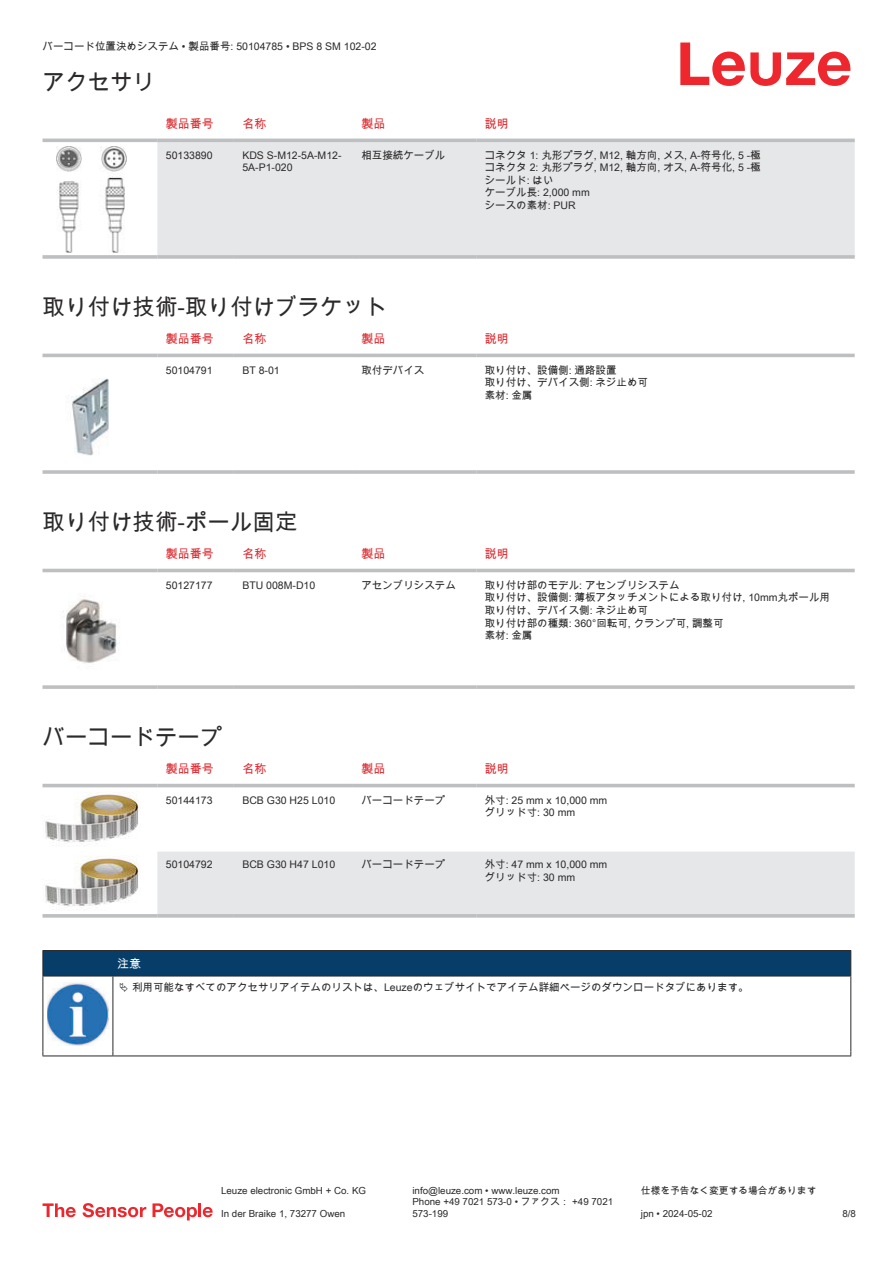
<style>
.page{position:relative;width:893px;height:1263px;background:#fff}
.page>*{position:absolute;margin:0;border:0;box-sizing:border-box;transform-origin:0 0}
.t1{font:22.5px "Arial Unicode MS";color:#2b292a}
.t2{font:12px "Arial Unicode MS";color:#db2a30}
.t3{font:12px "Arial Unicode MS";color:#fff}
.t4{font:10.5px/12.6px "Arial Unicode MS";color:#2b292a}
.t5{font:9.75px/11.7px "Arial Unicode MS";color:#2b292a}
</style>
<div class="page">
<svg style="left:680px;top:43px;width:170px;height:43px"></svg>
<svg style="left:43px;top:138px;width:812px;height:25px"></svg>
<div style="left:157px;top:142px;width:698px;height:113px;background:#e6e7e9"></div>
<hr style="left:43px;top:139px;width:114px;height:3px;background:#bdbfc1">
<hr style="left:157px;top:139px;width:77px;height:3px;background:#bdbfc1">
<hr style="left:234px;top:139px;width:119px;height:3px;background:#bdbfc1">
<hr style="left:353px;top:139px;width:123px;height:3px;background:#bdbfc1">
<hr style="left:476px;top:139px;width:379px;height:3px;background:#bdbfc1">
<svg style="left:43px;top:255px;width:114px;height:4px"></svg>
<hr style="left:157px;top:255px;width:77px;height:4px;background:#bdbfc1">
<svg style="left:234px;top:255px;width:119px;height:4px"></svg>
<svg style="left:353px;top:255px;width:123px;height:4px"></svg>
<hr style="left:476px;top:255px;width:379px;height:4px;background:#bdbfc1">
<img style="left:56px;top:146px;width:70px;height:107px">
<svg style="left:43px;top:353px;width:812px;height:5px;fill:#efeff0"></svg>
<hr style="left:43px;top:354px;width:114px;height:3px;background:#bdbfc1">
<hr style="left:157px;top:354px;width:77px;height:3px;background:#bdbfc1">
<hr style="left:234px;top:354px;width:119px;height:3px;background:#bdbfc1">
<hr style="left:353px;top:354px;width:123px;height:3px;background:#bdbfc1">
<hr style="left:476px;top:354px;width:379px;height:3px;background:#bdbfc1">
<hr style="left:43px;top:470px;width:114px;height:4px;background:#bdbfc1">
<hr style="left:157px;top:470px;width:77px;height:4px;background:#c9cbcc">
<hr style="left:234px;top:470px;width:119px;height:4px;background:#c4c6c7">
<hr style="left:353px;top:470px;width:123px;height:4px;background:#bdbfc1">
<hr style="left:476px;top:470px;width:379px;height:4px;background:#c9cbcc">
<img style="left:71px;top:378px;width:38px;height:78px">
<div style="left:43px;top:568px;width:812px;height:5px;background:#ececed"></div>
<hr style="left:43px;top:569px;width:114px;height:3px;background:#bdbfc1">
<hr style="left:157px;top:569px;width:77px;height:3px;background:#bdbfc1">
<hr style="left:234px;top:569px;width:119px;height:3px;background:#bdbfc1">
<hr style="left:353px;top:569px;width:123px;height:3px;background:#bdbfc1">
<hr style="left:476px;top:569px;width:379px;height:3px;background:#bdbfc1">
<svg style="left:43px;top:685px;width:114px;height:4px"></svg>
<svg style="left:157px;top:685px;width:77px;height:4px"></svg>
<svg style="left:234px;top:685px;width:119px;height:4px"></svg>
<svg style="left:353px;top:685px;width:123px;height:4px"></svg>
<svg style="left:476px;top:685px;width:379px;height:4px;background:#c3c5c7"></svg>
<img style="left:63px;top:594px;width:57px;height:69px">
<svg style="left:43px;top:783px;width:812px;height:89px"></svg>
<div style="left:157px;top:852px;width:698px;height:62px;background:#e6e7e9"></div>
<hr style="left:43px;top:784px;width:114px;height:3px;background:#bdbfc1">
<hr style="left:157px;top:784px;width:77px;height:3px;background:#bdbfc1">
<hr style="left:234px;top:784px;width:119px;height:3px;background:#bdbfc1">
<hr style="left:353px;top:784px;width:123px;height:3px;background:#bdbfc1">
<hr style="left:476px;top:784px;width:379px;height:3px;background:#bdbfc1">
<svg style="left:43px;top:914px;width:114px;height:4px"></svg>
<svg style="left:157px;top:914px;width:77px;height:4px"></svg>
<svg style="left:234px;top:914px;width:119px;height:4px"></svg>
<svg style="left:353px;top:914px;width:123px;height:4px"></svg>
<svg style="left:476px;top:914px;width:379px;height:4px;background:#c3c5c6"></svg>
<img style="left:43px;top:792px;width:97px;height:55px">
<img style="left:43px;top:856px;width:97px;height:51px">
<hr style="left:43px;top:976px;width:70px;height:1px;background:#2b292a">
<svg style="left:43px;top:950px;width:808px;height:26px;background:#083b65"></svg>
<hr style="left:113px;top:976px;width:738px;height:1px;background:#2b292a">
<hr style="left:43px;top:976px;width:1px;height:75px;background:#2b292a">
<hr style="left:113px;top:976px;width:1px;height:75px;background:#2b292a">
<hr style="left:850px;top:976px;width:1px;height:75px;background:#2b292a">
<hr style="left:43px;top:1055px;width:70px;height:1px;background:#2b292a">
<hr style="left:113px;top:1055px;width:738px;height:1px;background:#2b292a">
<img style="left:47px;top:982px;width:61px;height:63px">
<svg style="left:43px;top:1203px;width:33px;height:14px"></svg>
<svg style="left:83px;top:1203px;width:63px;height:14px"></svg>
<svg style="left:153px;top:1203px;width:44px;height:17px"></svg>
<hr style="left:198px;top:1203px;width:3px;height:14px;background:#ed272d">
<svg style="left:203px;top:1207px;width:10px;height:10px"></svg>
<p class="t4" style="left:43px;top:40px;width:336px">バーコード位置決めシステム • 製品番号: 50104785 • BPS 8 SM 102-02</p>
<h1 class="t1" style="left:43px;top:66px;width:114px">アクセサリ</h1>
<p class="t2" style="left:166px;top:115px;width:49px">製品番号</p>
<p class="t2" style="left:242px;top:115px;width:25px">名称</p>
<p class="t2" style="left:361px;top:115px;width:25px">製品</p>
<p class="t2" style="left:485px;top:115px;width:25px">説明</p>
<p class="t4" style="left:166px;top:148px;width:48px">50133890</p>
<p class="t4" style="left:242px;top:148px;width:101px">KDS S-M12-5A-M12-<br>5A-P1-020</p>
<p class="t4" style="left:361px;top:148px;width:85px">相互接続ケーブル</p>
<p class="t4" style="left:485px;top:148px;width:277px">コネクタ 1: 丸形プラグ, M12, 軸方向, メス, A-符号化, 5 -極コネクタ 2: 丸形プラグ, M12, 軸方向, オス, A-符号化, 5 -極シールド: はい<br>ケーブル長: 2,000 mm<br>シースの素材: PUR</p>
<h1 class="t1" style="left:43px;top:291px;width:346px">取り付け技術-取り付けブラケット</h1>
<p class="t2" style="left:166px;top:330px;width:49px">製品番号</p>
<p class="t2" style="left:242px;top:330px;width:25px">名称</p>
<p class="t2" style="left:361px;top:330px;width:25px">製品</p>
<p class="t2" style="left:485px;top:330px;width:25px">説明</p>
<p class="t4" style="left:166px;top:363px;width:48px">50104791</p>
<p class="t4" style="left:242px;top:363px;width:39px">BT 8-01</p>
<p class="t4" style="left:361px;top:363px;width:64px">取付デバイス</p>
<p class="t4" style="left:485px;top:363px;width:165px">取り付け、設備側: 通路設置<br>取り付け、デバイス側: ネジ止め可素材: 金属</p>
<h1 class="t1" style="left:43px;top:506px;width:256px">取り付け技術-ポール固定</h1>
<p class="t2" style="left:166px;top:545px;width:49px">製品番号</p>
<p class="t2" style="left:242px;top:545px;width:25px">名称</p>
<p class="t2" style="left:361px;top:545px;width:25px">製品</p>
<p class="t2" style="left:485px;top:545px;width:25px">説明</p>
<p class="t4" style="left:166px;top:578px;width:48px">50127177</p>
<p class="t4" style="left:242px;top:578px;width:74px">BTU 008M-D10</p>
<p class="t4" style="left:361px;top:578px;width:96px">アセンブリシステム</p>
<p class="t4" style="left:485px;top:578px;width:347px">取り付け部のモデル: アセンブリシステム<br>取り付け、設備側: 薄板アタッチメントによる取り付け, 10mm丸ポール用取り付け、デバイス側: ネジ止め可<br>取り付け部の種類: 360°回転可, クランプ可, 調整可<br>素材: 金属</p>
<h1 class="t1" style="left:43px;top:721px;width:182px">バーコードテープ</h1>
<p class="t2" style="left:166px;top:760px;width:49px">製品番号</p>
<p class="t2" style="left:242px;top:760px;width:25px">名称</p>
<p class="t2" style="left:361px;top:760px;width:25px">製品</p>
<p class="t2" style="left:485px;top:760px;width:25px">説明</p>
<p class="t4" style="left:166px;top:793px;width:48px">50144173</p>
<p class="t4" style="left:242px;top:793px;width:94px">BCB G30 H25 L010</p>
<p class="t4" style="left:361px;top:793px;width:85px">バーコードテープ</p>
<p class="t4" style="left:485px;top:793px;width:124px">外寸: 25 mm x 10,000 mmグリッド寸: 30 mm</p>
<p class="t4" style="left:166px;top:858px;width:48px">50104792</p>
<p class="t4" style="left:242px;top:858px;width:94px">BCB G30 H47 L010</p>
<p class="t4" style="left:361px;top:858px;width:85px">バーコードテープ</p>
<p class="t4" style="left:485px;top:858px;width:124px">外寸: 47 mm x 10,000 mmグリッド寸: 30 mm</p>
<p class="t3" style="left:117px;top:955px;width:25px">注意</p>
<p class="t4" style="left:132px;top:980px;width:618px">利用可能なすべてのアクセサリアイテムのリストは、Leuzeのウェブサイトでアイテム詳細ページのダウンロードタブにあります。</p>
<p class="t5" style="left:221px;top:1184px;width:146px">Leuze electronic GmbH + Co. KG</p>
<p class="t5" style="left:412px;top:1184px;width:149px">info@leuze.com • www.leuze.com</p>
<p class="t5" style="left:641px;top:1184px;width:177px">仕様を予告なく変更する場合があります</p>
<p class="t5" style="left:221px;top:1207px;width:126px">In der Braike 1, 73277 Owen</p>
<p class="t5" style="left:412px;top:1196px;width:202px">Phone +49 7021 573-0 • ファクス： +49 7021<br>573-199</p>
<p class="t5" style="left:641px;top:1207px;width:73px">jpn • 2024-05-02</p>
<p class="t5" style="left:842px;top:1207px;width:15px">8/8</p>
</div>
